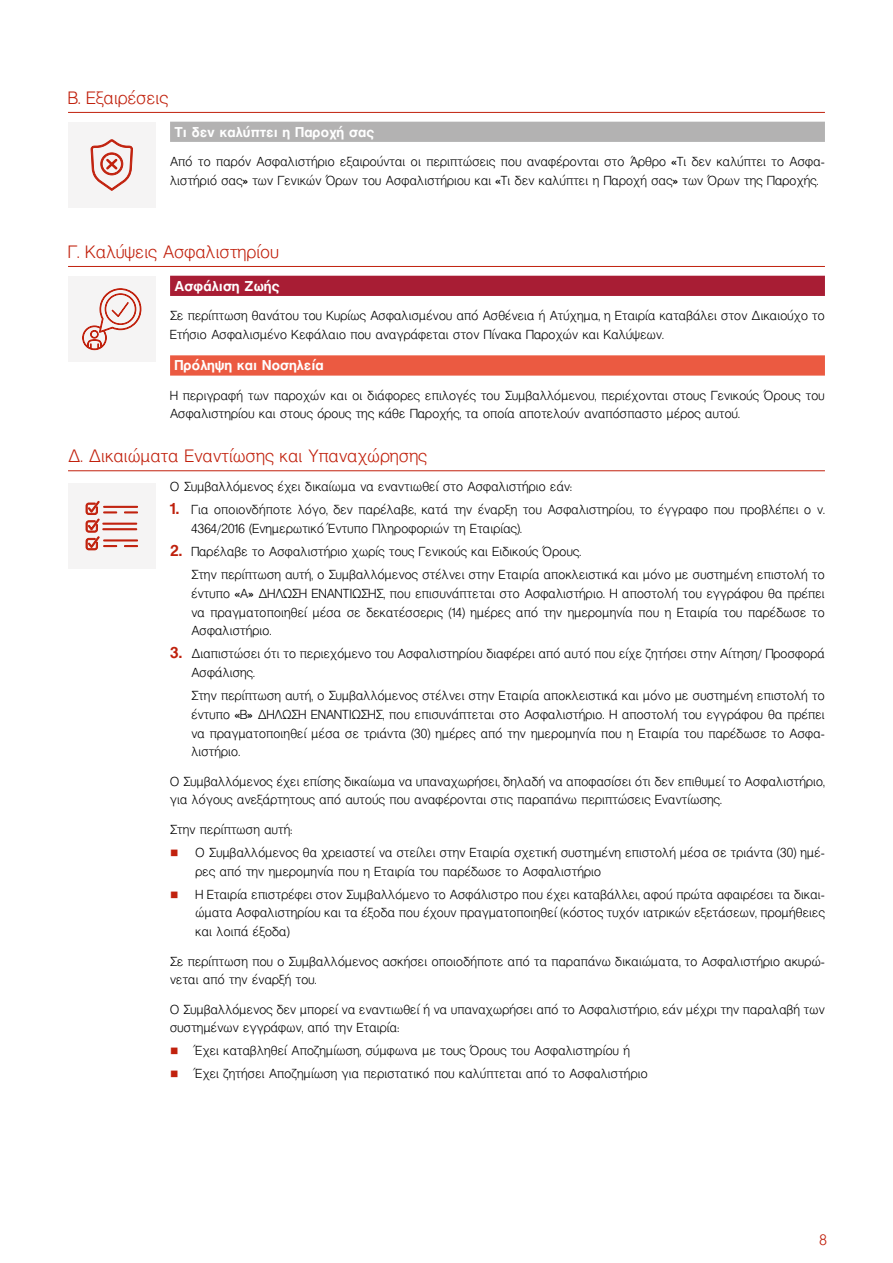
<style>
.page{position:relative;width:893px;height:1263px;background:#fff}
.page>*{position:absolute;margin:0;border:0;box-sizing:border-box;transform-origin:0 0}
.t1{font:19.5px "Mg Helvetica Light UC Pol";color:#c1210d}
.t2{font:16.5px "Mg Helvetica Light UC Pol";color:#c1210d}
.t3{font:14.25px/18.8px "Mg Helvetica Light UC Pol";color:#000}
.t4{font:700 13.5px "Mg Helvetica UC Pol";color:#fff}
.s1{font-family:"Mg Helvetica UC Pol";font-size:13.5px}
.s2{font-family:"Mg Helvetica UC Pol";font-weight:700;font-size:15px;color:#bf210d}
.s3{color:#c1210d}
</style>
<div class="page">
<hr style="left:68px;top:112px;width:757px;height:1px;background:#c1210d">
<div style="left:170px;top:122px;width:655px;height:20px;background:#b3b2b2"></div>
<hr style="left:68px;top:266px;width:757px;height:1px;background:#c1210d">
<div style="left:170px;top:276px;width:655px;height:20px;background:#a81d34"></div>
<div style="left:170px;top:355px;width:655px;height:21px;background:#eb5a41"></div>
<hr style="left:68px;top:470px;width:757px;height:1px;background:#c1210d">
<div style="left:68px;top:122px;width:88px;height:86px;background:#f5f4f4"></div>
<svg style="left:91px;top:139px;width:42px;height:52px"></svg>
<div style="left:68px;top:277px;width:88px;height:85px;background:#f5f4f4"></div>
<svg style="left:82px;top:288px;width:60px;height:63px"></svg>
<div style="left:68px;top:483px;width:88px;height:85px;background:#f5f4f4"></div>
<div style="left:103px;top:540px;width:35px;height:1px;border:1px solid #c1210d"></div>
<svg style="left:124px;top:545px;width:14px;height:2px"></svg>
<div style="left:103px;top:523px;width:34px;height:1px;border:1px solid #c1210d"></div>
<div style="left:103px;top:528px;width:34px;height:2px;border:1px solid #c1210d"></div>
<div style="left:103px;top:506px;width:35px;height:1px;border:1px solid #c1210d"></div>
<svg style="left:124px;top:512px;width:14px;height:1px"></svg>
<svg style="left:86px;top:501px;width:31px;height:49px"></svg>
<h1 class="t1" style="left:68px;top:87px;width:102px">Β. Εξαιρέσεις</h1>
<p class="t4" style="left:174px;top:123px;width:202px">Τι δεν καλύπτει η Παροχή σας</p>
<p class="t3" style="left:170px;top:152px;width:656px">Από το παρόν Ασφαλιστήριο εξαιρούνται οι περιπτώσεις που αναφέρονται στο Άρθρο <span class="s1">«</span>Τι δεν καλύπτει το Ασφα&shy;λιστήριό σας<span class="s1">»</span> των Γενικών Όρων του Ασφαλιστήριου και <span class="s1">«</span>Τι δεν καλύπτει η Παροχή σας<span class="s1">»</span> των Όρων της Παροχής.</p>
<h1 class="t1" style="left:68px;top:241px;width:213px">Γ. Καλύψεις Ασφαλιστηρίου</h1>
<p class="t4" style="left:174px;top:277px;width:107px">Ασφάλιση Ζωής</p>
<p class="t3" style="left:170px;top:306px;width:656px">Σε περίπτωση θανάτου του Κυρίως Ασφαλισμένου από Ασθένεια ή Ατύχημα, η Εταιρία καταβάλει στον Δικαιούχο το<br>Ετήσιο Ασφαλισμένο Κεφάλαιο που αναγράφεται στον Πίνακα Παροχών και Καλύψεων.</p>
<p class="t4" style="left:174px;top:357px;width:151px">Πρόληψη και Νοσηλεία</p>
<p class="t3" style="left:170px;top:385px;width:656px">Η περιγραφή των παροχών και οι διάφορες επιλογές του Συμβαλλόμενου, περιέχονται στους Γενικούς Όρους του<br>Ασφαλιστηρίου και στους όρους της κάθε Παροχής, τα οποία αποτελούν αναπόσπαστο μέρος αυτού.</p>
<h1 class="t1" style="left:68px;top:445px;width:361px">Δ. Δικαιώματα Εναντίωσης και Υπαναχώρησης</h1>
<p class="t3" style="left:170px;top:477px;width:403px">Ο Συμβαλλόμενος έχει δικαίωμα να εναντιωθεί στο Ασφαλιστήριο εάν:</p>
<p class="t3" style="left:191px;top:500px;width:635px;text-indent:-21px"><span class="s2">1.</span> Για οποιονδήποτε λόγο, δεν παρέλαβε, κατά την έναρξη του Ασφαλιστηρίου, το έγγραφο που προβλέπει ο ν.<br>4364/2016 (Ενημερωτικό Έντυπο Πληροφοριών τη Εταιρίας).</p>
<p class="t3" style="left:191px;top:540px;width:635px;line-height:23px;text-indent:-21px"><span class="s2">2.</span> Παρέλαβε το Ασφαλιστήριο χωρίς τους Γενικούς και Ειδικούς Όρους.<br>Στην περίπτωση αυτή, ο Συμβαλλόμενος στέλνει στην Εταιρία αποκλειστικά και μόνο με συστημένη επιστολή το</p>
<p class="t3" style="left:191px;top:584px;width:635px;text-align:justify">έντυπο <span class="s1">«</span>Α<span class="s1">»</span> ΔΗΛΩΣΗ ΕΝΑΝΤΙΩΣΗΣ, που επισυνάπτεται στο Ασφαλιστήριο. Η αποστολή του εγγράφου θα πρέπει να πραγματοποιηθεί μέσα σε δεκατέσσερις (14) ημέρες από την ημερομηνία που η Εταιρία του παρέδωσε το Ασφαλιστήριο.</p>
<p class="t3" style="left:191px;top:644px;width:635px;text-indent:-21px"><span class="s2">3.</span> Διαπιστώσει ότι το περιεχόμενο του Ασφαλιστηρίου διαφέρει από αυτό που είχε ζητήσει στην Αίτηση/ Προσφορά<br>Ασφάλισης.</p>
<p class="t3" style="left:191px;top:686px;width:635px;text-align:justify">Στην περίπτωση αυτή, ο Συμβαλλόμενος στέλνει στην Εταιρία αποκλειστικά και μόνο με συστημένη επιστολή το έντυπο <span class="s1">«</span>Β<span class="s1">»</span> ΔΗΛΩΣΗ ΕΝΑΝΤΙΩΣΗΣ, που επισυνάπτεται στο Ασφαλιστήριο. Η αποστολή του εγγράφου θα πρέπει να πραγματοποιηθεί μέσα σε τριάντα (30) ημέρες από την ημερομηνία που η Εταιρία του παρέδωσε το Ασφα&shy;λιστήριο.</p>
<p class="t3" style="left:170px;top:771px;width:656px">Ο Συμβαλλόμενος έχει επίσης δικαίωμα να υπαναχωρήσει, δηλαδή να αποφασίσει ότι δεν επιθυμεί το Ασφαλιστήριο, για λόγους ανεξάρτητους από αυτούς που αναφέρονται στις παραπάνω περιπτώσεις Εναντίωσης.</p>
<p class="t3" style="left:170px;top:820px;width:124px">Στην περίπτωση αυτή:</p>
<p class="t3" style="left:196px;top:843px;width:631px;text-indent:-26px"><span class="s3">■</span> Ο Συμβαλλόμενος θα χρειαστεί να στείλει στην Εταιρία σχετική συστημένη επιστολή μέσα σε τριάντα (30) ημέ&shy;ρες από την ημερομηνία που η Εταιρία του παρέδωσε το Ασφαλιστήριο</p>
<p class="t3" style="left:196px;top:884px;width:631px;text-align:justify;text-indent:-26px"><span class="s3">■</span> Η Εταιρία επιστρέφει στον Συμβαλλόμενο το Ασφάλιστρο που έχει καταβάλλει, αφού πρώτα αφαιρέσει τα δικαι&shy;ώματα Ασφαλιστηρίου και τα έξοδα που έχουν πραγματοποιηθεί (κόστος τυχόν ιατρικών εξετάσεων, προμήθειες και λοιπά έξοδα)</p>
<p class="t3" style="left:170px;top:951px;width:656px">Σε περίπτωση που ο Συμβαλλόμενος ασκήσει οποιοδήποτε από τα παραπάνω δικαιώματα, το Ασφαλιστήριο ακυρώ&shy;νεται από την έναρξή του.</p>
<p class="t3" style="left:170px;top:999px;width:656px">Ο Συμβαλλόμενος δεν μπορεί να εναντιωθεί ή να υπαναχωρήσει από το Ασφαλιστήριο, εάν μέχρι την παραλαβή των συστημένων εγγράφων, από την Εταιρία:</p>
<p class="t3" style="left:170px;top:1041px;width:462px"><span class="s3">■</span> Έχει καταβληθεί Αποζημίωση, σύμφωνα με τους Όρους του Ασφαλιστηρίου ή</p>
<p class="t3" style="left:170px;top:1064px;width:479px"><span class="s3">■</span> Έχει ζητήσει Αποζημίωση για περιστατικό που καλύπτεται από το Ασφαλιστήριο</p>
<p class="t2" style="left:819px;top:1231px;width:9px">8</p>
</div>
